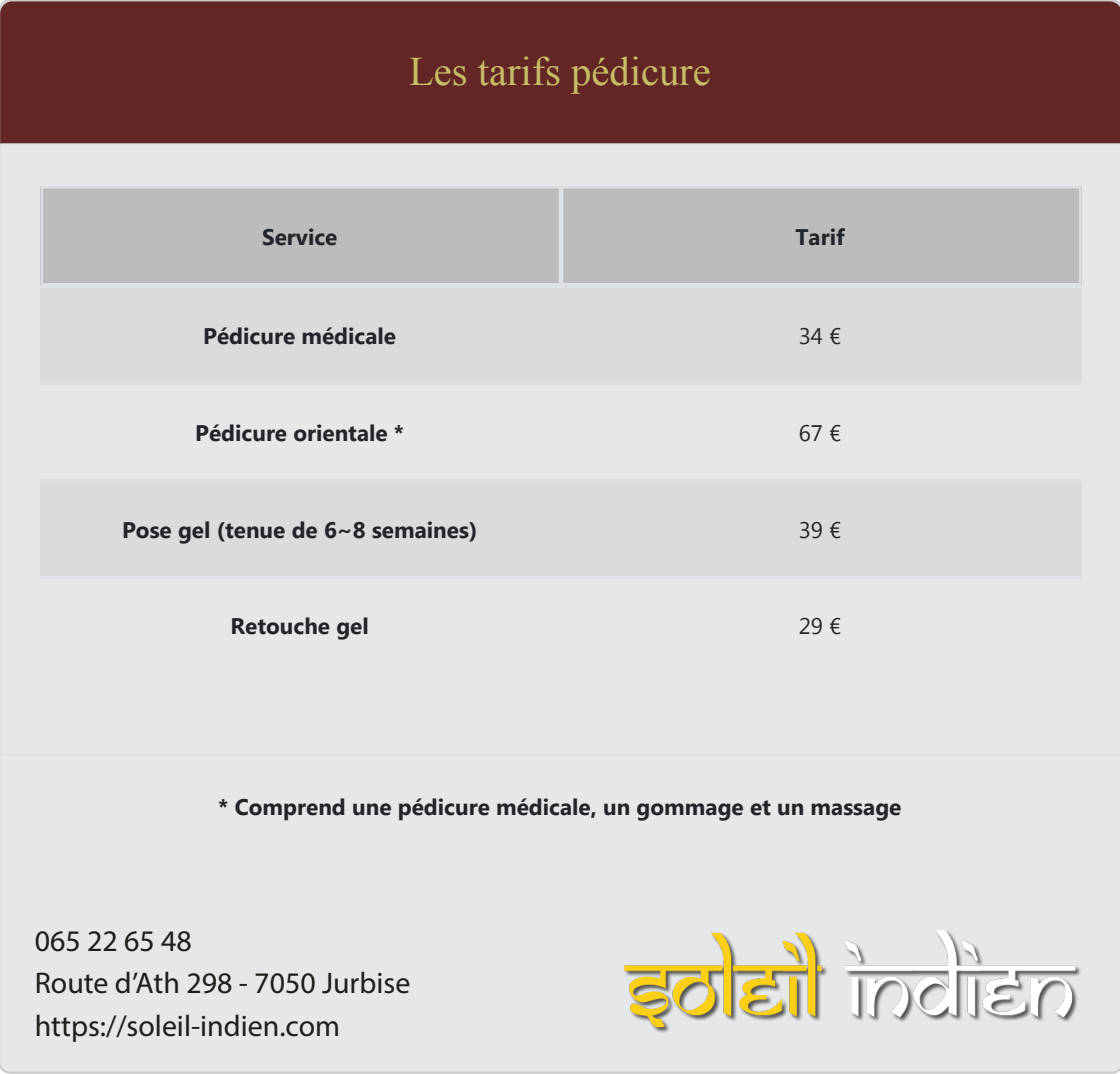
<style>
.page{position:relative;width:1120px;height:1074px;background:#fff}
.page>*{position:absolute;margin:0;border:0;box-sizing:border-box;transform-origin:0 0}
.t1{font:40.5px "Times New Roman";color:#c7bd68}
.t2{font:30px/41.4px "Myriad Pro";color:#1d1d1b}
.t3{font:700 22.5px "Segoe UI";color:#212529}
.t4{font:22.5px "Segoe UI";color:#212529}
</style>
<div class="page">
<div style="left:0;top:0;width:1119px;height:1073px;background:#e6e7e9"></div>
<div style="left:0;top:1px;width:1119px;height:142px;background:#622725"></div>
<hr style="left:0;top:143px;width:1119px;height:2px;background:#dee2e6">
<hr style="left:0;top:753px;width:1119px;height:3px;background:#dee2e6">
<div style="left:41px;top:186px;width:520px;height:99px;background:#bdbcbd"></div>
<div style="left:41px;top:186px;width:520px;height:99px;border:2px solid #dee2e6"></div>
<div style="left:561px;top:186px;width:520px;height:99px;background:#bdbcbd"></div>
<div style="left:561px;top:186px;width:520px;height:99px;border:2px solid #dee2e6"></div>
<div style="left:41px;top:285px;width:520px;height:97px;background:#dadbdd"></div>
<hr style="left:41px;top:285px;width:520px;height:2px;background:#dee2e6">
<div style="left:561px;top:285px;width:520px;height:97px;background:#dadbdd"></div>
<hr style="left:561px;top:285px;width:520px;height:2px;background:#dee2e6">
<div style="left:41px;top:382px;width:520px;height:97px;background:#e6e7e9"></div>
<hr style="left:41px;top:382px;width:520px;height:2px;background:#dee2e6">
<div style="left:561px;top:382px;width:520px;height:97px;background:#e6e7e9"></div>
<hr style="left:561px;top:382px;width:520px;height:2px;background:#dee2e6">
<div style="left:41px;top:479px;width:520px;height:96px;background:#dadbdd"></div>
<hr style="left:41px;top:479px;width:520px;height:2px;background:#dee2e6">
<div style="left:561px;top:479px;width:520px;height:96px;background:#dadbdd"></div>
<hr style="left:561px;top:479px;width:520px;height:2px;background:#dee2e6">
<div style="left:41px;top:575px;width:520px;height:97px;background:#e6e7e9"></div>
<hr style="left:41px;top:575px;width:520px;height:3px;background:#dee2e6">
<div style="left:561px;top:575px;width:520px;height:97px;background:#e6e7e9"></div>
<hr style="left:561px;top:575px;width:520px;height:3px;background:#dee2e6">
<img style="left:624px;top:930px;width:457px;height:111px">
<h1 class="t1" style="left:409px;top:44px;width:303px">Les tarifs pédicure</h1>
<p class="t3" style="left:262px;top:220px;width:77px">Service</p>
<p class="t3" style="left:795px;top:220px;width:51px">Tarif</p>
<p class="t3" style="left:203px;top:320px;width:194px">Pédicure médicale</p>
<p class="t4" style="left:798px;top:320px;width:44px">34 €</p>
<p class="t3" style="left:195px;top:416px;width:210px">Pédicure orientale *</p>
<p class="t4" style="left:798px;top:417px;width:44px">67 €</p>
<p class="t3" style="left:122px;top:513px;width:357px">Pose gel (tenue de 6~8 semaines)</p>
<p class="t4" style="left:798px;top:514px;width:44px">39 €</p>
<p class="t3" style="left:230px;top:610px;width:140px">Retouche gel</p>
<p class="t4" style="left:798px;top:610px;width:44px">29 €</p>
<p class="t3" style="left:218px;top:791px;width:684px">* Comprend une pédicure médicale, un gommage et un massage</p>
<h2 class="t2" style="left:35px;top:919px;width:377px">065 22 65 48<br>Route d’Ath 298 - 7050 Jurbise</h2>
<h2 class="t2" style="left:35px;top:1004px;width:307px">https://soleil-indien.com</h2>
</div>
